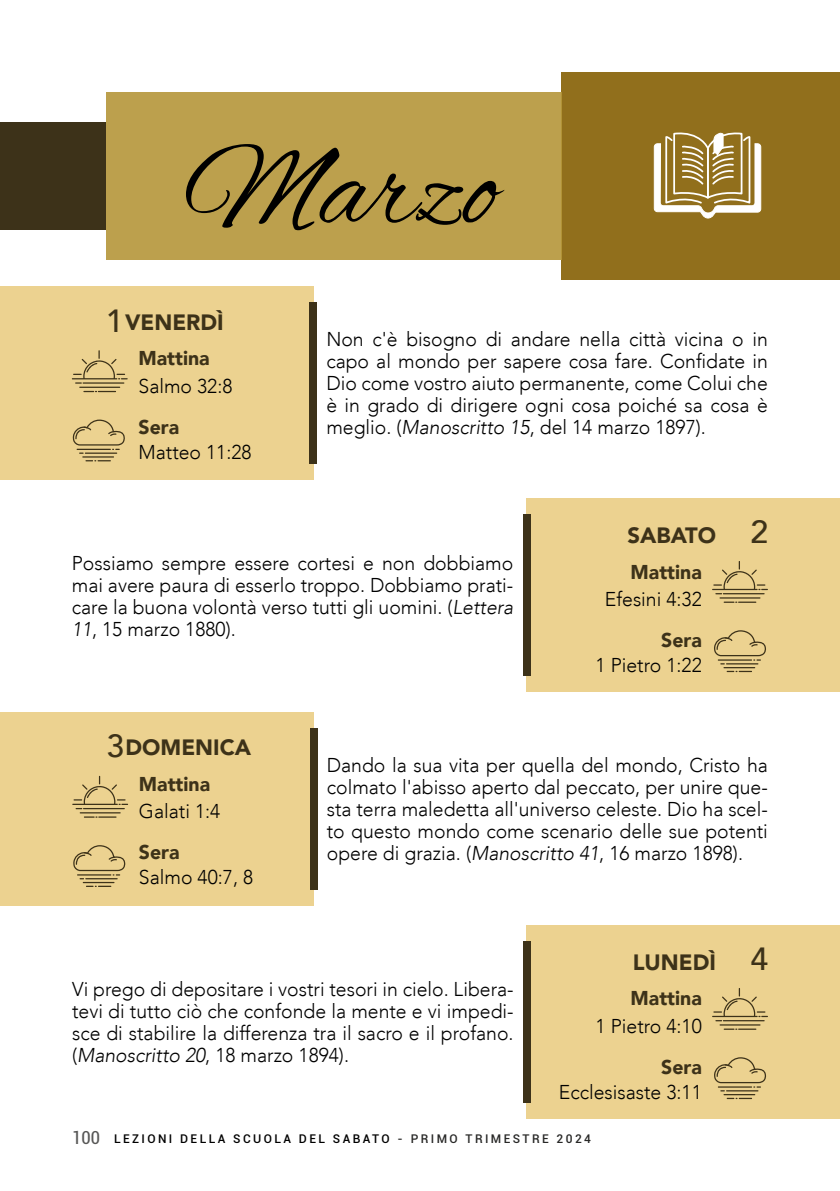
<style>
.page{position:relative;width:840px;height:1191px;background:#fff}
.page>*{position:absolute;margin:0;border:0;box-sizing:border-box;transform-origin:0 0}
.t1{font:120px "Alex Brush";color:#000}
.t2{font:500 32px "Avenir LT";color:#3d3219}
.t3{font:900 22px "Avenir LT Std";color:#3d3219}
.t4{font:300 20px/22px "Avenir LT";color:#000;text-align:justify}
.t5{font:900 20px "Avenir LT";color:#3d3219}
.t6{font:500 12px "Roboto";letter-spacing:.2em;color:#000}
.s1{font-style:italic}
.s2{font-weight:400;font-stretch:condensed;font-size:18px;color:#575756}
.s3{color:#282827}
</style>
<div class="page">
<div style="left:0;top:287px;width:313px;height:193px;background:#ecd290"></div>
<div style="left:0;top:712px;width:313px;height:193px;background:#ecd290"></div>
<div style="left:526px;top:498px;width:313px;height:194px;background:#ecd290"></div>
<div style="left:526px;top:925px;width:313px;height:194px;background:#ecd290"></div>
<div style="left:309px;top:303px;width:8px;height:161px;background:#3d3219"></div>
<div style="left:522px;top:514px;width:8px;height:162px;background:#3d3219"></div>
<div style="left:522px;top:941px;width:8px;height:161px;background:#3d3219"></div>
<div style="left:310px;top:728px;width:7px;height:161px;background:#3d3219"></div>
<svg style="left:72px;top:350px;width:56px;height:42px"></svg>
<svg style="left:72px;top:776px;width:56px;height:41px"></svg>
<svg style="left:712px;top:561px;width:55px;height:42px"></svg>
<svg style="left:712px;top:988px;width:55px;height:41px"></svg>
<hr style="left:82px;top:456px;width:32px;height:1px;background:#3d3219">
<svg style="left:85px;top:460px;width:26px;height:1px"></svg>
<svg style="left:73px;top:419px;width:52px;height:35px"></svg>
<hr style="left:83px;top:882px;width:31px;height:1px;background:#3d3219">
<svg style="left:86px;top:885px;width:25px;height:2px"></svg>
<svg style="left:73px;top:845px;width:52px;height:34px"></svg>
<hr style="left:723px;top:667px;width:31px;height:1px;background:#3d3219">
<svg style="left:726px;top:671px;width:25px;height:1px"></svg>
<svg style="left:714px;top:630px;width:51px;height:34px"></svg>
<hr style="left:723px;top:1094px;width:31px;height:1px;background:#3d3219">
<svg style="left:726px;top:1097px;width:25px;height:2px"></svg>
<svg style="left:714px;top:1057px;width:51px;height:34px"></svg>
<div style="left:0;top:122px;width:106px;height:107px;background:#3d3219"></div>
<div style="left:561px;top:72px;width:278px;height:207px;background:#916f1c"></div>
<div style="left:106px;top:92px;width:455px;height:167px;background:#bca04d"></div>
<svg style="left:653px;top:132px;width:108px;height:87px"></svg>
<h1 class="t1" style="left:184px;top:123px;width:315px">Marzo</h1>
<h2 class="t2" style="left:106px;top:302px;width:19px">1</h2>
<p class="t3" style="left:125px;top:309px;width:100px">VENERDÌ</p>
<p class="t5" style="left:138px;top:346px;width:73px">Mattina</p>
<p class="t4" style="left:138px;top:375px;width:95px">Salmo 32:8</p>
<p class="t5" style="left:138px;top:414px;width:42px">Sera</p>
<p class="t4" style="left:138px;top:441px;width:114px">Matteo 11:28</p>
<p class="t4" style="left:326px;top:329px;width:443px">Non c'è bisogno di andare nella città vicina o in capo al mondo per sapere cosa fare. Confidate in Dio come vostro aiuto permanente, come Colui che è in grado di dirigere ogni cosa poiché sa cosa è meglio. (<span class="s1">Manoscritto 15</span>, del 14 marzo 1897).</p>
<p class="t3" style="left:627px;top:522px;width:90px">SABATO</p>
<h2 class="t2" style="left:750px;top:513px;width:19px">2</h2>
<p class="t4" style="left:72px;top:552px;width:443px">Possiamo sempre essere cortesi e non dobbiamo mai avere paura di esserlo troppo. Dobbiamo prati&shy;care la buona volontà verso tutti gli uomini. (<span class="s1">Lettera 11</span>, 15 marzo 1880).</p>
<p class="t5" style="left:630px;top:559px;width:73px">Mattina</p>
<p class="t4" style="left:604px;top:588px;width:98px">Efesini 4:32</p>
<p class="t5" style="left:660px;top:628px;width:42px">Sera</p>
<p class="t4" style="left:595px;top:654px;width:108px">1 Pietro 1:22</p>
<h2 class="t2" style="left:106px;top:728px;width:19px">3</h2>
<p class="t3" style="left:125px;top:734px;width:127px">DOMENICA</p>
<p class="t5" style="left:139px;top:772px;width:73px">Mattina</p>
<p class="t4" style="left:139px;top:800px;width:83px">Galati 1:4</p>
<p class="t5" style="left:139px;top:840px;width:42px">Sera</p>
<p class="t4" style="left:139px;top:866px;width:116px">Salmo 40:7, 8</p>
<p class="t4" style="left:326px;top:754px;width:442px">Dando la sua vita per quella del mondo, Cristo ha colmato l'abisso aperto dal peccato, per unire que&shy;sta terra maledetta all'universo celeste. Dio ha scel&shy;to questo mondo come scenario delle sue potenti opere di grazia. (<span class="s1">Manoscritto 41</span>, 16 marzo 1898).</p>
<p class="t3" style="left:632px;top:949px;width:85px">LUNEDÌ</p>
<h2 class="t2" style="left:750px;top:940px;width:19px">4</h2>
<p class="t4" style="left:72px;top:978px;width:443px">Vi prego di depositare i vostri tesori in cielo. Libera&shy;tevi di tutto ciò che confonde la mente e vi impedi&shy;sce di stabilire la differenza tra il sacro e il profano. (<span class="s1">Manoscritto 20</span>, 18 marzo 1894).</p>
<p class="t5" style="left:630px;top:986px;width:73px">Mattina</p>
<p class="t4" style="left:595px;top:1015px;width:108px">1 Pietro 4:10</p>
<p class="t5" style="left:660px;top:1054px;width:42px">Sera</p>
<p class="t4" style="left:558px;top:1081px;width:144px">Ecclesisaste 3:11</p>
<p class="t6" style="left:72px;top:1130px;width:520px"><span class="s2">100</span> LEZIONI DELLA SCUOLA DEL SABATO <span class="s3">- PRIMO TRIMESTRE 2024</span></p>
</div>
